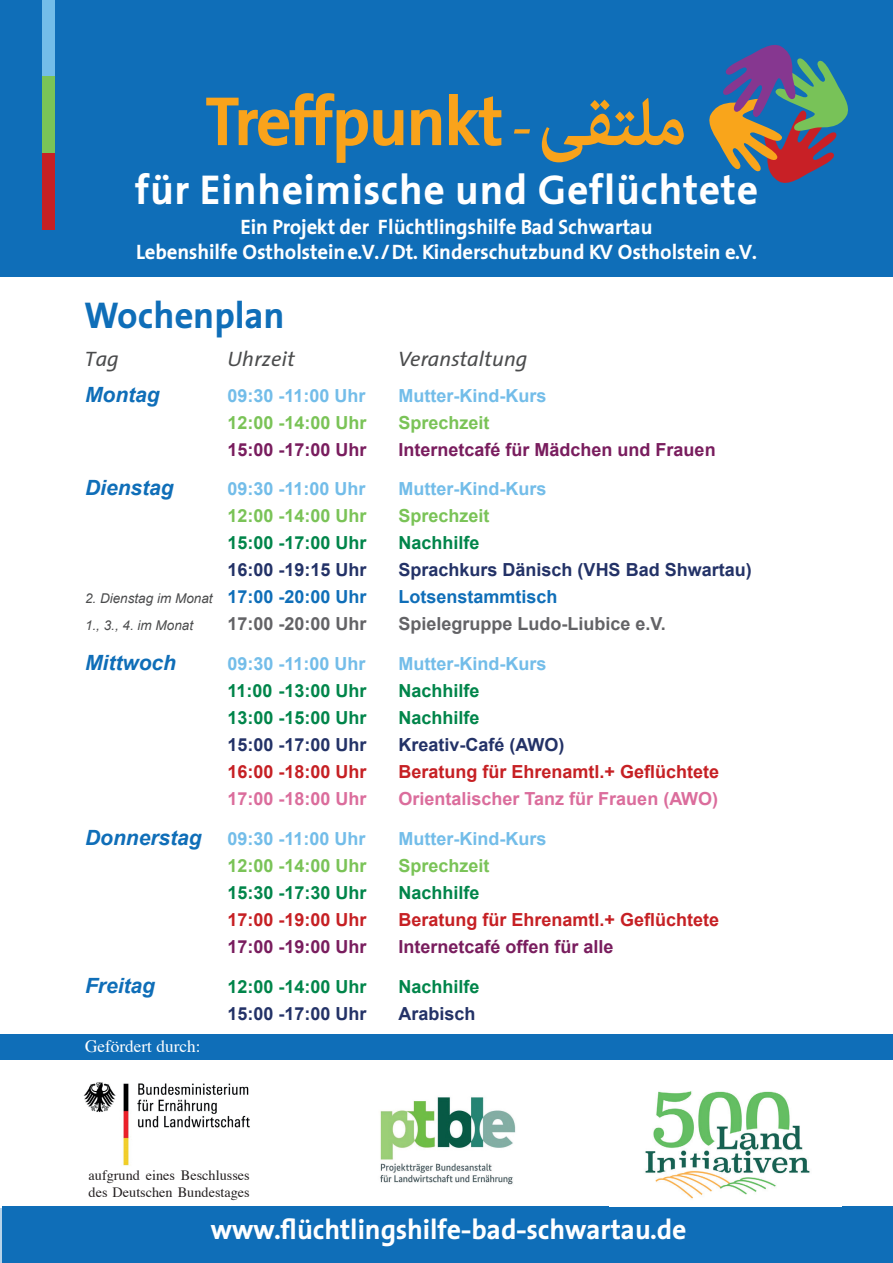
<style>
.page{position:relative;width:893px;height:1263px;background:#fff}
.page>*{position:absolute;margin:0;border:0;box-sizing:border-box;transform-origin:0 0}
.t1{font:700 93.75px "Adobe Arabic";color:#f9a31b}
.t2{font:70.35px "Thesis Sans Bolder";letter-spacing:-.025em;color:#f9a31b}
.t3{font:42px "Thesis Sans Bolder";letter-spacing:.02em;color:#fff}
.t4{font:37.5px "Thesis Sans Bolder";color:#0f6eb8}
.t5{font:28.2px "Thesis Sans Bolder";color:#fff}
.t6{font:21px/25.2px "Thesis Sans Bolder";color:#fff;text-align:center}
.t7{font:italic 700 21px "Arial";color:#0f6eb8}
.t8{font:italic 21px "Thesis Sans";color:#4b4c4d}
.t9{font:700 18px "Arial";color:#73bde9}
.t10{font:700 18px "Arial";color:#00854a}
.t11{font:700 18px "Arial";color:#233267}
.t12{font:700 18px "Arial";color:#c62024}
.t13{font:700 18px "Arial";color:#791d5e}
.t14{font:700 18px "Arial";color:#7ac357}
.t15{font:700 18px "Arial";color:#db6d9c}
.t16{font:700 18px "Arial";color:#636366}
.t17{font:700 18px "Arial";color:#0f6eb8}
.t18{font:17.25px "Times";color:#fff}
.t19{font:14.25px/17.1px "Times";color:#231f20}
.t20{font:italic 13.5px "Arial";color:#4b4c4d}
.s1{font-size:84.3px}
.s2{font-weight:700;font-style:normal;font-size:18px;color:#0f6eb8}
.s3{font-style:italic;font-size:21px;color:#0f6eb8}
</style>
<div class="page">
<div style="left:0;top:0;width:893px;height:276px;background:#0f6eb8"></div>
<div style="left:0;top:1034px;width:893px;height:26px;background:#0f6eb8"></div>
<div style="left:43px;top:0;width:12px;height:77px;background:#73bde9"></div>
<div style="left:43px;top:77px;width:12px;height:76px;background:#7ac357"></div>
<div style="left:43px;top:153px;width:12px;height:77px;background:#c62024"></div>
<div style="left:2px;top:1206px;width:891px;height:57px;background:#0f6eb8"></div>
<svg style="left:709px;top:45px;width:139px;height:138px"></svg>
<img style="left:610px;top:1091px;width:231px;height:116px">
<img style="left:83px;top:1082px;width:167px;height:84px">
<img style="left:380px;top:1097px;width:136px;height:88px">
<h2 class="t2" style="left:206px;top:83px;width:299px">Treffpunkt</h2>
<h3 class="t3" style="left:135px;top:167px;width:624px">für Einheimische und Geflüchtete</h3>
<p class="t6" style="left:136px;top:215px;width:622px">Ein Projekt der Flüchtlingshilfe Bad Schwartau<br>Lebenshilfe Ostholsteine.V./Dt. Kinderschutzbund KV Ostholstein e.V.</p>
<h1 class="t1" style="left:511px;top:58px;width:177px">ملتقى<span class="s1">-</span></h1>
<h3 class="t4" style="left:85px;top:295px;width:201px">Wochenplan</h3>
<p class="t8" style="left:85px;top:348px;width:35px">Tag</p>
<p class="t8" style="left:228px;top:348px;width:69px">Uhrzeit</p>
<p class="t8" style="left:399px;top:348px;width:130px">Veranstaltung</p>
<p class="t7" style="left:85px;top:380px;width:76px">Montag</p>
<p class="t9" style="left:228px;top:383px;width:140px">09:30 -11:00 Uhr</p>
<p class="t9" style="left:399px;top:383px;width:149px">Mutter-Kind-Kurs</p>
<p class="t14" style="left:228px;top:410px;width:141px">12:00 -14:00 Uhr</p>
<p class="t14" style="left:399px;top:410px;width:93px">Sprechzeit</p>
<p class="t13" style="left:228px;top:437px;width:141px">15:00 -17:00 Uhr</p>
<p class="t13" style="left:399px;top:437px;width:319px">Internetcafé für Mädchen und Frauen</p>
<p class="t7" style="left:85px;top:474px;width:90px">Dienstag</p>
<p class="t9" style="left:228px;top:477px;width:140px">09:30 -11:00 Uhr</p>
<p class="t9" style="left:399px;top:477px;width:149px">Mutter-Kind-Kurs</p>
<p class="t14" style="left:228px;top:504px;width:141px">12:00 -14:00 Uhr</p>
<p class="t14" style="left:399px;top:504px;width:93px">Sprechzeit</p>
<p class="t10" style="left:228px;top:531px;width:141px">15:00 -17:00 Uhr</p>
<p class="t10" style="left:399px;top:531px;width:83px">Nachhilfe</p>
<p class="t11" style="left:228px;top:558px;width:141px">16:00 -19:15 Uhr</p>
<p class="t11" style="left:399px;top:558px;width:355px">Sprachkurs Dänisch (VHS Bad Shwartau)</p>
<p class="t20" style="left:85px;top:590px;width:283px">2. Dienstag im Monat <span class="s2">17:00 -20:00 Uhr</span></p>
<p class="t17" style="left:399px;top:585px;width:161px">Lotsenstammtisch</p>
<p class="t20" style="left:85px;top:617px;width:110px">1., 3., 4. im Monat</p>
<p class="t16" style="left:228px;top:612px;width:141px">17:00 -20:00 Uhr</p>
<p class="t16" style="left:399px;top:612px;width:269px">Spielegruppe Ludo-Liubice e.V.</p>
<p class="t7" style="left:85px;top:649px;width:92px">Mittwoch</p>
<p class="t9" style="left:228px;top:652px;width:140px">09:30 -11:00 Uhr</p>
<p class="t9" style="left:399px;top:652px;width:149px">Mutter-Kind-Kurs</p>
<p class="t10" style="left:228px;top:679px;width:141px">11:00 -13:00 Uhr</p>
<p class="t10" style="left:399px;top:679px;width:83px">Nachhilfe</p>
<p class="t10" style="left:228px;top:706px;width:141px">13:00 -15:00 Uhr</p>
<p class="t10" style="left:399px;top:706px;width:83px">Nachhilfe</p>
<p class="t11" style="left:228px;top:733px;width:141px">15:00 -17:00 Uhr</p>
<p class="t11" style="left:399px;top:733px;width:168px">Kreativ-Café (AWO)</p>
<p class="t12" style="left:228px;top:760px;width:141px">16:00 -18:00 Uhr</p>
<p class="t12" style="left:399px;top:760px;width:322px">Beratung für Ehrenamtl.+ Geflüchtete</p>
<p class="t15" style="left:228px;top:787px;width:141px">17:00 -18:00 Uhr</p>
<p class="t15" style="left:399px;top:787px;width:321px">Orientalischer Tanz für Frauen (AWO)</p>
<p class="t9" style="left:85px;top:827px;width:282px"><span class="s3">Donnerstag</span> 09:30 -11:00 Uhr</p>
<p class="t9" style="left:399px;top:827px;width:149px">Mutter-Kind-Kurs</p>
<p class="t14" style="left:228px;top:854px;width:141px">12:00 -14:00 Uhr</p>
<p class="t14" style="left:399px;top:854px;width:93px">Sprechzeit</p>
<p class="t10" style="left:228px;top:881px;width:141px">15:30 -17:30 Uhr</p>
<p class="t10" style="left:399px;top:881px;width:83px">Nachhilfe</p>
<p class="t12" style="left:228px;top:908px;width:141px">17:00 -19:00 Uhr</p>
<p class="t12" style="left:399px;top:908px;width:322px">Beratung für Ehrenamtl.+ Geflüchtete</p>
<p class="t13" style="left:228px;top:935px;width:141px">17:00 -19:00 Uhr</p>
<p class="t13" style="left:399px;top:935px;width:217px">Internetcafé offen für alle</p>
<p class="t7" style="left:85px;top:971px;width:72px">Freitag</p>
<p class="t10" style="left:228px;top:974px;width:141px">12:00 -14:00 Uhr</p>
<p class="t10" style="left:399px;top:974px;width:83px">Nachhilfe</p>
<p class="t11" style="left:228px;top:1001px;width:141px">15:00 -17:00 Uhr</p>
<p class="t11" style="left:399px;top:1001px;width:79px">Arabisch</p>
<p class="t18" style="left:85px;top:1030px;width:117px">Gefördert durch:</p>
<p class="t19" style="left:89px;top:1165px;width:163px">aufgrund eines Beschlusses des Deutschen Bundestages</p>
<h3 class="t5" style="left:211px;top:1215px;width:477px">www.flüchtlingshilfe-bad-schwartau.de</h3>
</div>
